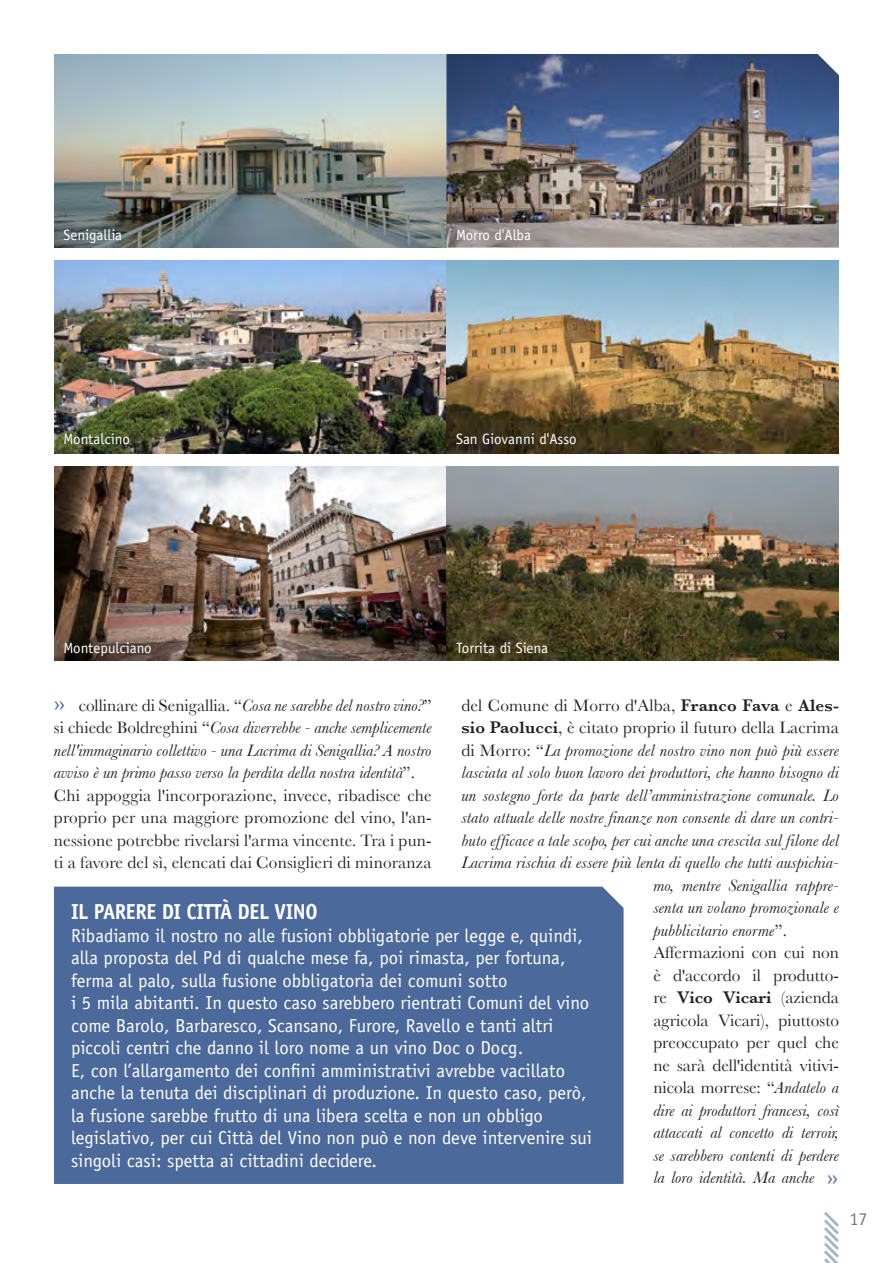
<style>
.page{position:relative;width:893px;height:1263px;background:#fff}
.page>*{position:absolute;margin:0;border:0;box-sizing:border-box;transform-origin:0 0}
.testo_box_bianco{font:700 21.75px "Officina Sans Std";letter-spacing:-.02em;color:#fff;scale:.95 1}
.testo_box_bianco-2{font:18.75px/22.5px "Officina Sans Std";color:#fff}
.testo_Photo{font:18.75px "Officina Sans Std";color:#4b699b}
.t1{font:18px "Officina Sans Std";color:#76787b}
.risposte{font:italic 17.25px/22.5px "Baskerville";letter-spacing:.01em;color:#231f20;text-align:justify}
.risposte-2{font:17.25px/22.5px "Baskerville";letter-spacing:.01em;color:#231f20;text-align:justify}
.Firma{font:15px "Officina Sans Std";color:#fff}
.s1{font-weight:600}
.s2{font-style:normal}
.s3{font-style:italic}
</style>
<div class="page">
<svg style="left:824px;top:1212px;width:15px;height:51px"></svg>
<div style="left:54px;top:887px;width:570px;height:297px;background:#4b699b"></div>
<img style="left:54px;top:54px;width:785px;height:194px">
<img style="left:54px;top:260px;width:785px;height:194px">
<img style="left:54px;top:467px;width:785px;height:193px">
<p class="Firma" style="left:64px;top:226px;width:60px">Senigallia</p>
<p class="Firma" style="left:64px;top:430px;width:68px">Montalcino</p>
<p class="Firma" style="left:456px;top:226px;width:77px">Morro d'Alba</p>
<p class="Firma" style="left:456px;top:430px;width:122px">San Giovanni d'Asso</p>
<p class="Firma" style="left:64px;top:639px;width:90px">Montepulciano</p>
<p class="Firma" style="left:456px;top:639px;width:93px">Torrita di Siena</p>
<p class="risposte-2" style="left:461px;top:694px;width:379px">del Comune di Morro d'Alba, <span class="s1">Franco Fava</span> e <span class="s1">Ales-</span></p>
<p class="risposte-2" style="left:461px;top:716px;width:379px"><span class="s1">sio Paolucci</span>, è citato proprio il futuro della Lacrima</p>
<p class="risposte" style="left:461px;top:738px;width:379px"><span class="s2">di Morro: “</span>La promozione del nostro vino non può più essere</p>
<p class="risposte" style="left:461px;top:761px;width:379px">lasciata al solo buon lavoro dei produttori, che hanno bisogno di</p>
<p class="risposte" style="left:461px;top:783px;width:379px">un sostegno forte da parte dell’amministrazione comunale. Lo</p>
<p class="risposte" style="left:461px;top:806px;width:379px">stato attuale delle nostre finanze non consente di dare un contri-</p>
<p class="risposte" style="left:461px;top:828px;width:379px">buto efficace a tale scopo, per cui anche una crescita sul filone del</p>
<p class="risposte" style="left:461px;top:851px;width:379px">Lacrima rischia di essere più lenta di quello che tutti auspichia-</p>
<p class="risposte" style="left:653px;top:873px;width:187px">mo, mentre Senigallia rappre-</p>
<p class="risposte" style="left:653px;top:896px;width:187px">senta un volano promozionale e</p>
<p class="risposte" style="left:653px;top:918px;width:135px">pubblicitario enorme<span class="s2">”.</span></p>
<p class="risposte-2" style="left:653px;top:941px;width:187px">Affermazioni con cui non è d'accordo il produtto&shy;re <span class="s1">Vico Vicari</span> (azienda agricola Vicari), piuttosto preoccupato per quel che ne sarà dell'identità vitivi&shy;nicola morrese: “<span class="s3">Andatelo a dire ai produttori francesi, così attaccati al concetto di terroir, se sarebbero contenti di perdere la loro identità. Ma anche</span></p>
<p class="risposte" style="left:54px;top:694px;width:379px;text-indent:25px"><span class="s2">collinare di Senigallia. “</span>Cosa ne sarebbe del nostro vino?<span class="s2">” si chiede Boldreghini “</span>Cosa diverrebbe - anche semplicemente nell'immaginario collettivo - una Lacrima di Senigallia? A nostro avviso è un primo passo verso la perdita della nostra identità<span class="s2">”.</span></p>
<p class="risposte-2" style="left:54px;top:783px;width:379px">Chi appoggia l'incorporazione, invece, ribadisce che proprio per una maggiore promozione del vino, l'an&shy;nessione potrebbe rivelarsi l'arma vincente. Tra i pun&shy;ti a favore del sì, elencati dai Consiglieri di minoranza</p>
<p class="testo_Photo" style="left:54px;top:693px;width:12px">››</p>
<p class="testo_box_bianco" style="left:71px;top:898px;width:261px">IL PARERE DI CITTÀ DEL VINO</p>
<p class="testo_box_bianco-2" style="left:71px;top:924px;width:513px">Ribadiamo il nostro no alle fusioni obbligatorie per legge e, quindi, alla proposta del Pd di qualche mese fa, poi rimasta, per fortuna, ferma al palo, sulla fusione obbligatoria dei comuni sotto</p>
<p class="testo_box_bianco-2" style="left:71px;top:992px;width:520px">i 5 mila abitanti. In questo caso sarebbero rientrati Comuni del vino come Barolo, Barbaresco, Scansano, Furore, Ravello e tanti altri piccoli centri che danno il loro nome a un vino Doc o Docg.</p>
<p class="testo_box_bianco-2" style="left:71px;top:1059px;width:522px">E, con l’allargamento dei confini amministrativi avrebbe vacillato anche la tenuta dei disciplinari di produzione. In questo caso, però, la fusione sarebbe frutto di una libera scelta e non un obbligo legislativo, per cui Città del Vino non può e non deve intervenire sui singoli casi: spetta ai cittadini decidere.</p>
<p class="testo_Photo" style="left:827px;top:1166px;width:12px">››</p>
<p class="t1" style="left:850px;top:1208px;width:19px">17</p>
</div>
